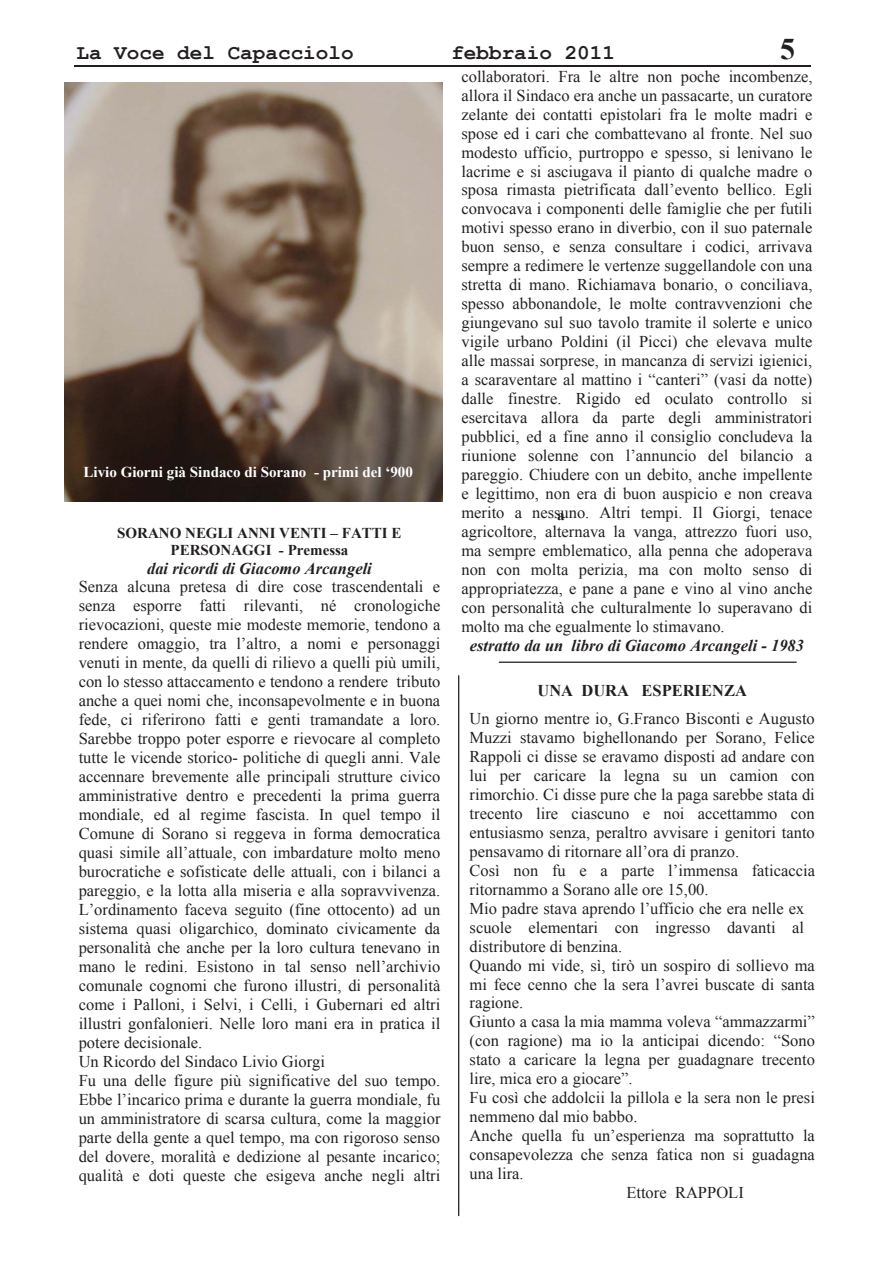
<style>
.page{position:relative;width:893px;height:1263px;background:#fff}
.page>*{position:absolute;margin:0;border:0;box-sizing:border-box;transform-origin:0 0}
.t1{font:700 30px "Times New Roman";color:#231f20}
.t2{font:700 21px "Courier New";color:#231f20}
.t3{font:16.5px/18.9px "Times New Roman";color:#231f20}
.t4{font:italic 700 16.5px "Times New Roman";color:#231f20}
.t5{font:700 16.5px "Times New Roman";color:#231f20}
.t6{font:700 15px/17.2px "Times New Roman";color:#231f20;text-align:center}
.t7{font:700 15px "Times New Roman";color:#fff}
</style>
<div class="page">
<hr style="left:74px;top:65px;width:736px;height:1px;background:#231f20">
<hr style="left:499px;top:662px;width:297px;height:1px;background:#010202">
<hr style="left:458px;top:676px;width:1px;height:540px;background:#010202">
<img style="left:65px;top:83px;width:378px;height:418px">
<p class="t2" style="left:77px;top:41px;width:279px">La Voce del Capacciolo</p>
<p class="t2" style="left:451px;top:41px;width:165px">febbraio 2011</p>
<h1 class="t1" style="left:780px;top:32px;width:16px">5</h1>
<p class="t7" style="left:83px;top:464px;width:331px">Livio Giorni già Sindaco di Sorano - primi del ‘900</p>
<p class="t6" style="left:117px;top:524px;width:286px">SORANO NEGLI ANNI VENTI – FATTI E<br>PERSONAGGI - Premessa</p>
<p class="t4" style="left:147px;top:559px;width:226px">dai ricordi di Giacomo Arcangeli</p>
<p class="t3" style="left:79px;top:577px;width:363px">Senza alcuna pretesa di dire cose trascendentali e senza esporre fatti rilevanti, né cronologiche rievocazioni, queste mie modeste memorie, tendono a rendere omaggio, tra l’altro, a nomi e personaggi venuti in mente, da quelli di rilievo a quelli più umili, con lo stesso attaccamento e tendono a rendere tributo anche a quei nomi che, inconsapevolmente e in buona fede, ci riferirono fatti e genti tramandate a loro.<br>Sarebbe troppo poter esporre e rievocare al completo tutte le vicende storico- politiche di quegli anni. Vale accennare brevemente alle principali strutture civico amministrative dentro e precedenti la prima guerra mondiale, ed al regime fascista. In quel tempo il Comune di Sorano si reggeva in forma democratica quasi simile all’attuale, con imbardature molto meno burocratiche e sofisticate delle attuali, con i bilanci a pareggio, e la lotta alla miseria e alla sopravvivenza.<br>L’ordinamento faceva seguito (fine ottocento) ad un sistema quasi oligarchico, dominato civicamente da personalità che anche per la loro cultura tenevano in mano le redini. Esistono in tal senso nell’archivio comunale cognomi che furono illustri, di personalità come i Palloni, i Selvi, i Celli, i Gubernari ed altri illustri gonfalonieri. Nelle loro mani era in pratica il potere decisionale.<br>Un Ricordo del Sindaco Livio Giorgi<br>Fu una delle figure più significative del suo tempo.<br>Ebbe l’incarico prima e durante la guerra mondiale, fu un amministratore di scarsa cultura, come la maggior parte della gente a quel tempo, ma con rigoroso senso del dovere, moralità e dedizione al pesante incarico; qualità e doti queste che esigeva anche negli altri</p>
<p class="t3" style="left:461px;top:67px;width:353px;text-align:justify">collaboratori. Fra le altre non poche incombenze, allora il Sindaco era anche un passacarte, un curatore zelante dei contatti epistolari fra le molte madri e spose ed i cari che combattevano al fronte. Nel suo modesto ufficio, purtroppo e spesso, si lenivano le lacrime e si asciugava il pianto di qualche madre o sposa rimasta pietrificata dall’evento bellico. Egli convocava i componenti delle famiglie che per futili motivi spesso erano in diverbio, con il suo paternale buon senso, e senza consultare i codici, arrivava sempre a redimere le vertenze suggellandole con una stretta di mano. Richiamava bonario, o conciliava, spesso abbonandole, le molte contravvenzioni che giungevano sul suo tavolo tramite il solerte e unico vigile urbano Poldini (il Picci) che elevava multe alle massai sorprese, in mancanza di servizi igienici, a scaraventare al mattino i “canteri” (vasi da notte) dalle finestre. Rigido ed oculato controllo si esercitava allora da parte degli amministratori pubblici, ed a fine anno il consiglio concludeva la riunione solenne con l’annuncio del bilancio a pareggio. Chiudere con un debito, anche impellente e legittimo, non era di buon auspicio e non creava merito a nessuno. Altri tempi. Il Giorgi, tenace agricoltore, alternava la vanga, attrezzo fuori uso, ma sempre emblematico, alla penna che adoperava non con molta perizia, ma con molto senso di appropriatezza, e pane a pane e vino al vino anche con personalità che culturalmente lo superavano di molto ma che egualmente lo stimavano.</p>
<p class="t4" style="left:470px;top:636px;width:336px">estratto da un libro di Giacomo Arcangeli - 1983</p>
<p class="t5" style="left:537px;top:682px;width:211px">UNA DURA ESPERIENZA</p>
<p class="t3" style="left:470px;top:709px;width:347px">Un giorno mentre io, G.Franco Bisconti e Augusto</p>
<p class="t3" style="left:470px;top:728px;width:347px">Muzzi stavamo bighellonando per Sorano, Felice</p>
<p class="t3" style="left:470px;top:747px;width:347px">Rappoli ci disse se eravamo disposti ad andare con</p>
<p class="t3" style="left:470px;top:766px;width:347px">lui per caricare la legna su un camion con</p>
<p class="t3" style="left:470px;top:785px;width:347px">rimorchio. Ci disse pure che la paga sarebbe stata di</p>
<p class="t3" style="left:470px;top:804px;width:347px">trecento lire ciascuno e noi accettammo con</p>
<p class="t3" style="left:470px;top:823px;width:347px">entusiasmo senza, peraltro avvisare i genitori tanto</p>
<p class="t3" style="left:470px;top:842px;width:271px">pensavamo di ritornare all’ora di pranzo.</p>
<p class="t3" style="left:470px;top:861px;width:347px">Così non fu e a parte l’immensa faticaccia</p>
<p class="t3" style="left:470px;top:880px;width:241px">ritornammo a Sorano alle ore 15,00.</p>
<p class="t3" style="left:470px;top:899px;width:336px">Mio padre stava aprendo l’ufficio che era nelle ex</p>
<p class="t3" style="left:470px;top:918px;width:336px">scuole elementari con ingresso davanti al</p>
<p class="t3" style="left:470px;top:937px;width:154px">distributore di benzina.</p>
<p class="t3" style="left:470px;top:955px;width:347px">Quando mi vide, sì, tirò un sospiro di sollievo ma</p>
<p class="t3" style="left:470px;top:974px;width:347px">mi fece cenno che la sera l’avrei buscate di santa</p>
<p class="t3" style="left:470px;top:993px;width:55px">ragione.</p>
<p class="t3" style="left:470px;top:1012px;width:347px">Giunto a casa la mia mamma voleva “ammazzarmi”</p>
<p class="t3" style="left:470px;top:1031px;width:347px">(con ragione) ma io la anticipai dicendo: “Sono</p>
<p class="t3" style="left:470px;top:1050px;width:347px">stato a caricare la legna per guadagnare trecento</p>
<p class="t3" style="left:470px;top:1069px;width:165px">lire, mica ero a giocare”.</p>
<p class="t3" style="left:470px;top:1088px;width:347px">Fu così che addolcii la pillola e la sera non le presi</p>
<p class="t3" style="left:470px;top:1107px;width:169px">nemmeno dal mio babbo.</p>
<p class="t3" style="left:470px;top:1126px;width:347px">Anche quella fu un’esperienza ma soprattutto la</p>
<p class="t3" style="left:470px;top:1145px;width:347px">consapevolezza che senza fatica non si guadagna</p>
<p class="t3" style="left:470px;top:1164px;width:56px">una lira.</p>
<p class="t3" style="left:626px;top:1183px;width:119px">Ettore RAPPOLI</p>
<p class="t6" style="left:557px;top:507px;width:9px">a</p>
</div>
